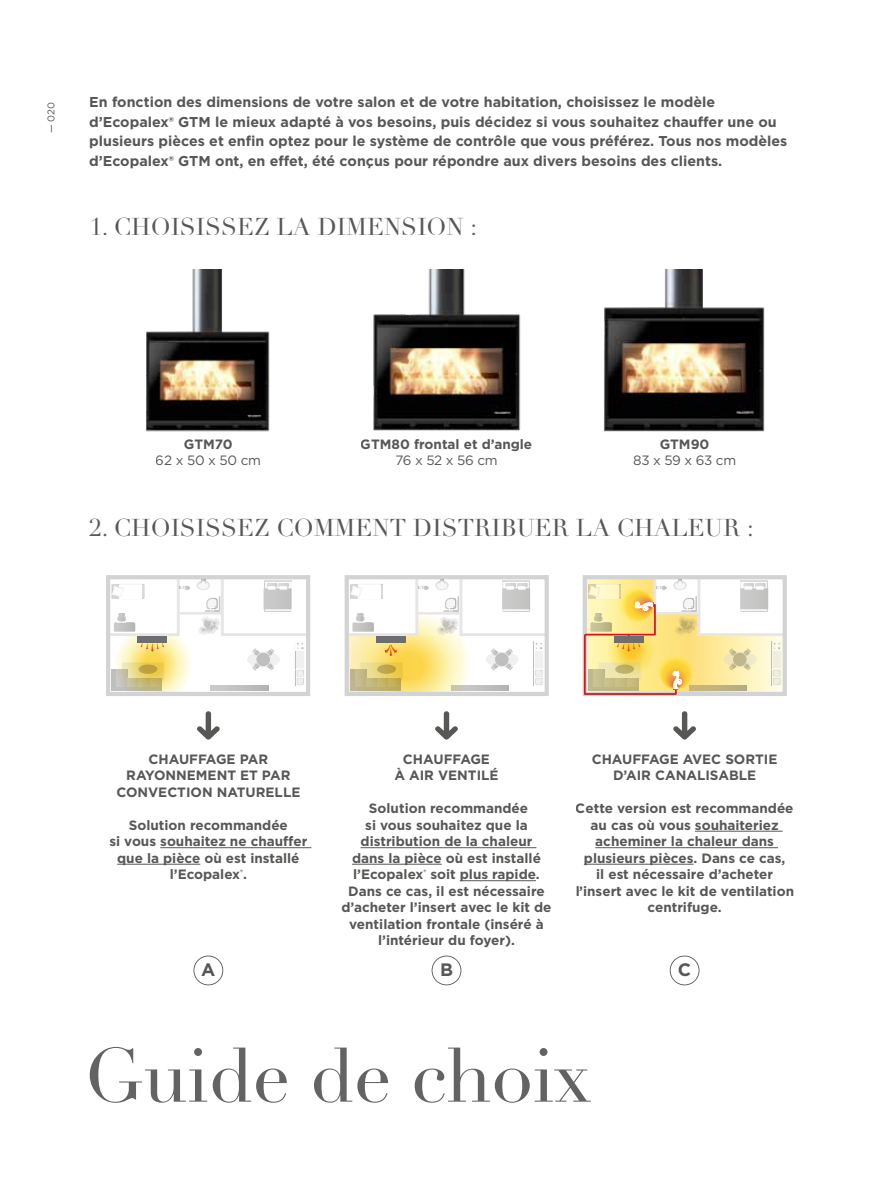
<style>
.page{position:relative;width:893px;height:1191px;background:#fff}
.page>*{position:absolute;margin:0;border:0;box-sizing:border-box;transform-origin:0 0}
.t1{font:75px "Didot LT Std";letter-spacing:-.005em;color:#646363}
.t2{font:24px "Didot LT Std";color:#575756}
.t3{font:700 18px "Gotham";color:#575756}
.t4{font:700 14.25px/19.5px "Gotham";color:#575756}
.t5{font:700 13.5px/16.5px "Gotham";color:#575756;text-align:center}
.t6{font:13.5px "Gotham";letter-spacing:-.02em;color:#575756}
.t7{font:9.75px "Gotham";color:#575756}
</style>
<div class="page">
<img style="left:146px;top:269px;width:124px;height:163px">
<img style="left:373px;top:269px;width:392px;height:163px">
<svg style="left:345px;top:575px;width:203px;height:121px"></svg>
<div style="left:376px;top:636px;width:30px;height:7px;background:#6d6e71"></div>
<svg style="left:583px;top:575px;width:203px;height:121px"></svg>
<svg style="left:107px;top:575px;width:203px;height:121px"></svg>
<div style="left:138px;top:636px;width:29px;height:7px;background:#6d6e71"></div>
<svg style="left:197px;top:711px;width:23px;height:28px"></svg>
<svg style="left:435px;top:711px;width:23px;height:28px"></svg>
<hr style="left:160px;top:847px;width:151px;height:1px;background:#575756">
<hr style="left:117px;top:864px;width:83px;height:1px;background:#575756">
<hr style="left:361px;top:847px;width:175px;height:1px;background:#575756">
<hr style="left:352px;top:864px;width:90px;height:1px;background:#575756">
<hr style="left:460px;top:880px;width:76px;height:1px;background:#575756">
<hr style="left:695px;top:831px;width:88px;height:1px;background:#575756">
<hr style="left:595px;top:847px;width:183px;height:1px;background:#575756">
<hr style="left:584px;top:864px;width:109px;height:1px;background:#575756">
<svg style="left:193px;top:955px;width:30px;height:30px"></svg>
<svg style="left:432px;top:955px;width:29px;height:30px"></svg>
<svg style="left:670px;top:955px;width:29px;height:30px"></svg>
<svg style="left:673px;top:711px;width:23px;height:28px"></svg>
<p class="t7" style="left:45px;top:133px;width:33px;rotate:-90deg">— 020</p>
<p class="t4" style="left:89px;top:92px;width:700px">En fonction des dimensions de votre salon et de votre habitation, choisissez le modèle d’Ecopalex® GTM le mieux adapté à vos besoins, puis décidez si vous souhaitez chauffer une ou plusieurs pièces et enfin optez pour le système de contrôle que vous préférez. Tous nos modèles d’Ecopalex® GTM ont, en effet, été conçus pour répondre aux divers besoins des clients.</p>
<h2 class="t2" style="left:89px;top:212px;width:389px">1. CHOISISSEZ LA DIMENSION :</h2>
<p class="t5" style="left:184px;top:436px;width:50px">GTM70</p>
<p class="t6" style="left:156px;top:452px;width:107px">62 x 50 x 50 cm</p>
<p class="t5" style="left:361px;top:436px;width:173px">GTM80 frontal et d’angle</p>
<p class="t6" style="left:395px;top:452px;width:104px">76 x 52 x 56 cm</p>
<p class="t5" style="left:660px;top:436px;width:51px">GTM90</p>
<p class="t6" style="left:633px;top:452px;width:105px">83 x 59 x 63 cm</p>
<h2 class="t2" style="left:89px;top:513px;width:666px">2. CHOISISSEZ COMMENT DISTRIBUER LA CHALEUR :</h2>
<p class="t5" style="left:116px;top:750px;width:186px">CHAUFFAGE PAR<br>RAYONNEMENT ET PAR<br>CONVECTION NATURELLE</p>
<p class="t5" style="left:109px;top:816px;width:199px">Solution recommandée<br>si vous souhaitez ne chauffer que la pièce où est installé l’Ecopalex<sup>®</sup>.</p>
<p class="t5" style="left:394px;top:750px;width:106px">CHAUFFAGE<br>À AIR VENTILÉ</p>
<p class="t5" style="left:341px;top:800px;width:212px">Solution recommandée<br>si vous souhaitez que la distribution de la chaleur<br>dans la pièce où est installé l’Ecopalex<sup>®</sup> soit plus rapide.<br>Dans ce cas, il est nécessaire d’acheter l’insert avec le kit de ventilation frontale (inséré à l’intérieur du foyer).</p>
<p class="t5" style="left:592px;top:750px;width:187px">CHAUFFAGE AVEC SORTIE<br>D’AIR CANALISABLE</p>
<p class="t5" style="left:575px;top:800px;width:220px">Cette version est recommandée au cas où vous souhaiteriez acheminer la chaleur dans plusieurs pièces. Dans ce cas,<br>il est nécessaire d’acheter l’insert avec le kit de ventilation centrifuge.</p>
<h3 class="t3" style="left:201px;top:958px;width:16px">A</h3>
<h3 class="t3" style="left:440px;top:958px;width:14px">B</h3>
<h3 class="t3" style="left:678px;top:958px;width:15px">C</h3>
<h1 class="t1" style="left:84px;top:1031px;width:508px">Guide de choix</h1>
</div>
